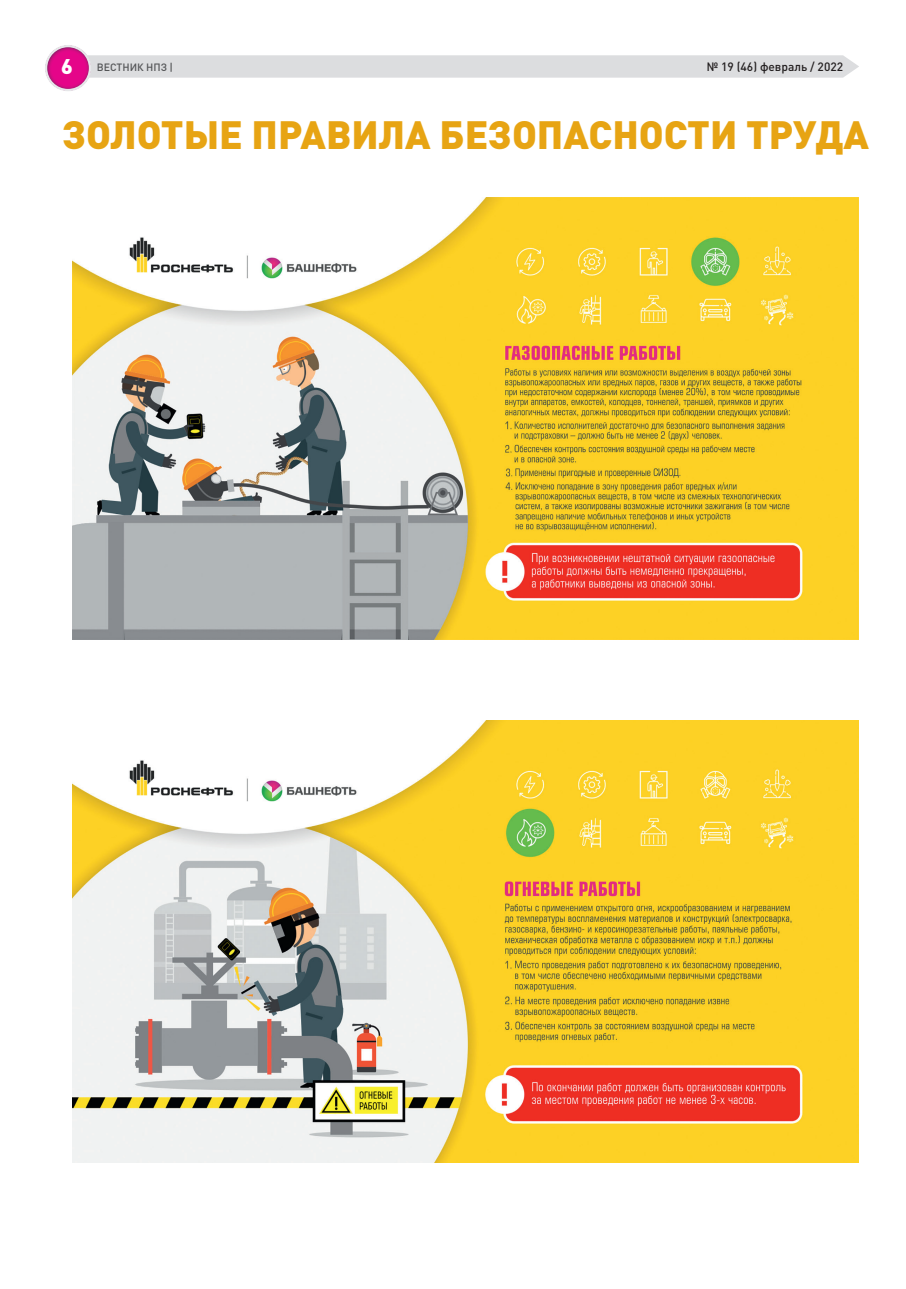
<style>
.page{position:relative;width:906px;height:1289px;background:#fff}
.page>*{position:absolute;margin:0;border:0;box-sizing:border-box;transform-origin:0 0}
.t1{font:900 39px "DIN Pro";color:#e7a413}
.t2{font:500 12px "DIN Pro";color:#231f20}
.t3{font:500 10.5px "DIN Pro";color:#545557}
.s1{font-weight:900;font-size:21px;color:#fff}
</style>
<div class="page">
<svg style="left:45px;top:45px;width:814px;height:46px"></svg>
<img style="left:72px;top:198px;width:786px;height:442px">
<img style="left:73px;top:720px;width:785px;height:442px">
<p class="t3" style="left:61px;top:60px;width:113px"><span class="s1">6</span> ВЕСТНИК НПЗ |</p>
<p class="t2" style="left:707px;top:58px;width:138px">№ 19 (46) февраль / 2022</p>
<p class="t1" style="left:63px;top:108px;width:808px">ЗОЛОТЫЕ ПРАВИЛА БЕЗОПАСНОСТИ ТРУДА</p>
</div>
